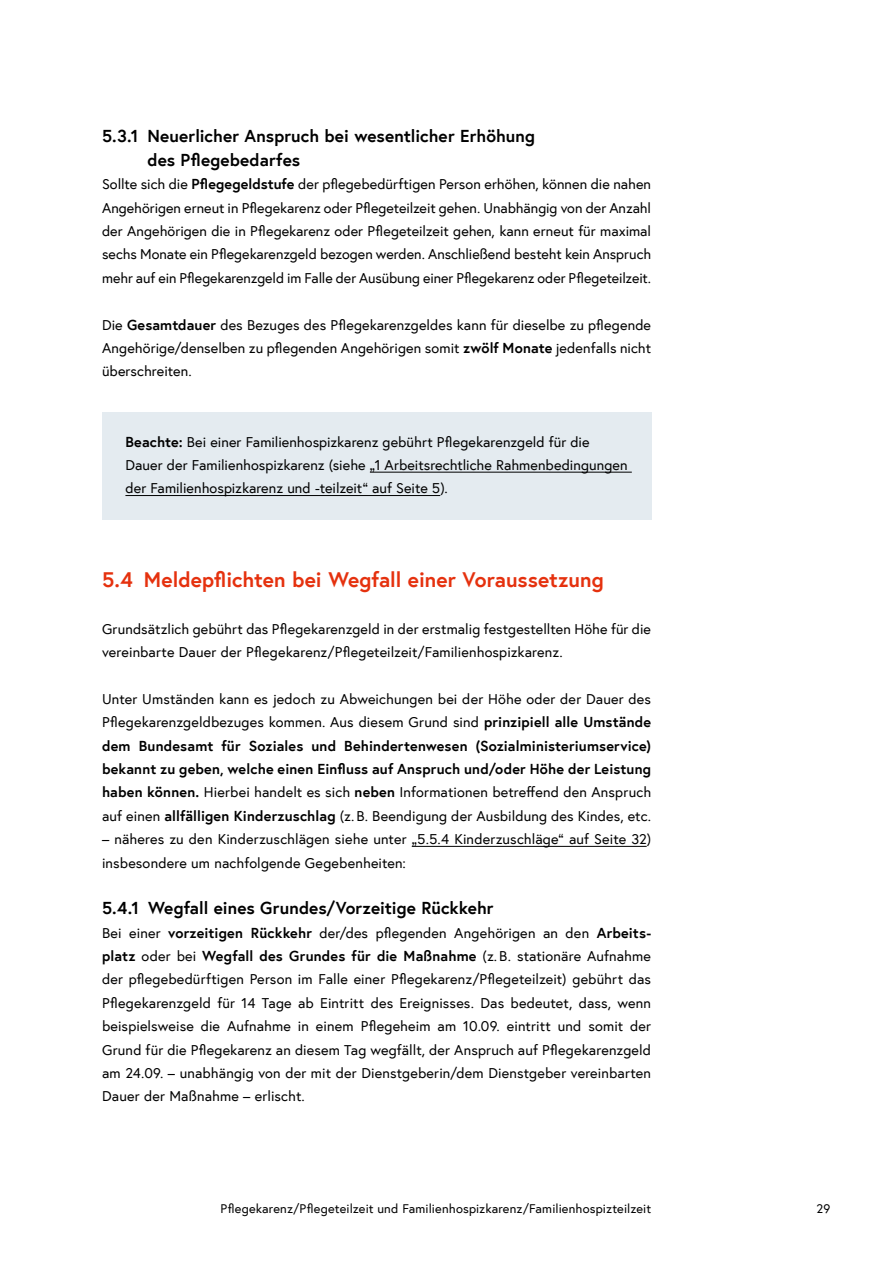
<style>
.page{position:relative;width:893px;height:1263px;background:#fff}
.page>*{position:absolute;margin:0;border:0;box-sizing:border-box;transform-origin:0 0}
.t1{font:700 21px "Europa Austria";color:#e5310e}
.t2{font:700 17.25px/23.2px "Europa Austria";letter-spacing:.005em;color:#000}
.p_Abstand_danach{font:14.4px/23.4px "Europa Austria";letter-spacing:.01em;color:#000;text-align:justify}
.Infobox_p_Infobox_ohne_h_h2_danach{font:14.4px/23.4px "Europa Austria";color:#000}
.t3{font:12.75px "Europa Austria";letter-spacing:.01em;color:#000}
.s1{font-weight:700}
</style>
<div class="page">
<div style="left:102px;top:412px;width:549px;height:108px;background:#e4ebf0"></div>
<hr style="left:370px;top:472px;width:262px;height:1px;background:#000">
<hr style="left:125px;top:495px;width:315px;height:1px;background:#000">
<hr style="left:412px;top:846px;width:235px;height:1px;background:#000">
<h3 class="t2" style="left:147px;top:124px;width:389px;text-indent:-45px">5.3.1 Neuerlicher Anspruch bei wesentlicher Erhöhung des Pflegebedarfes</h3>
<p class="p_Abstand_danach" style="left:102px;top:172px;width:551px">Sollte sich die <span class="s1">Pflegegeldstufe</span> der pflegebedürftigen Person erhöhen, können die nahen Angehörigen erneut in Pflegekarenz oder Pflegeteilzeit gehen. Unabhängig von der Anzahl der Angehörigen die in Pflegekarenz oder Pflegeteilzeit gehen, kann erneut für maximal sechs Monate ein Pflegekarenzgeld bezogen werden. Anschließend besteht kein Anspruch mehr auf ein Pflegekarenzgeld im Falle der Ausübung einer Pflegekarenz oder Pflegeteilzeit.</p>
<p class="p_Abstand_danach" style="left:102px;top:313px;width:551px">Die <span class="s1">Gesamtdauer</span> des Bezuges des Pflegekarenzgeldes kann für dieselbe zu pflegende Angehörige/denselben zu pflegenden Angehörigen somit <span class="s1">zwölf Monate</span> jedenfalls nicht überschreiten.</p>
<p class="Infobox_p_Infobox_ohne_h_h2_danach" style="left:125px;top:429px;width:504px"><span class="s1">Beachte:</span> Bei einer Familienhospizkarenz gebührt Pflegekarenzgeld für die<br>Dauer der Familienhospizkarenz (siehe „1 Arbeitsrechtliche Rahmenbedingungen der Familienhospizkarenz und -teilzeit“ auf Seite 5).</p>
<h2 class="t1" style="left:102px;top:565px;width:503px">5.4 Meldepflichten bei Wegfall einer Voraussetzung</h2>
<p class="p_Abstand_danach" style="left:102px;top:617px;width:550px">Grundsätzlich gebührt das Pflegekarenzgeld in der erstmalig festgestellten Höhe für die vereinbarte Dauer der Pflegekarenz/Pflegeteilzeit/Familienhospizkarenz.</p>
<p class="p_Abstand_danach" style="left:102px;top:687px;width:551px">Unter Umständen kann es jedoch zu Abweichungen bei der Höhe oder der Dauer des Pflegekarenzgeldbezuges kommen. Aus diesem Grund sind <span class="s1">prinzipiell alle Umstände dem Bundesamt für Soziales und Behindertenwesen (Sozialministeriumservice) bekannt zu geben, welche einen Einfluss auf Anspruch und/oder Höhe der Leistung haben können.</span> Hierbei handelt es sich <span class="s1">neben</span> Informationen betreffend den Anspruch auf einen <span class="s1">allfälligen Kinderzuschlag</span> (z. B. Beendigung der Ausbildung des Kindes, etc.</p>
<p class="p_Abstand_danach" style="left:102px;top:827px;width:551px">– näheres zu den Kinderzuschlägen siehe unter „5.5.4 Kinderzuschläge“ auf Seite 32) insbesondere um nachfolgende Gegebenheiten:</p>
<h3 class="t2" style="left:102px;top:896px;width:393px">5.4.1 Wegfall eines Grundes/Vorzeitige Rückkehr</h3>
<p class="p_Abstand_danach" style="left:102px;top:921px;width:551px">Bei einer <span class="s1">vorzeitigen Rückkehr</span> der/des pflegenden Angehörigen an den <span class="s1">Arbeits&shy;platz</span> oder bei <span class="s1">Wegfall des Grundes für die Maßnahme</span> (z. B. stationäre Aufnahme der pflegebedürftigen Person im Falle einer Pflegekarenz/Pflegeteilzeit) gebührt das Pflegekarenzgeld für 14 Tage ab Eintritt des Ereignisses. Das bedeutet, dass, wenn beispielsweise die Aufnahme in einem Pflegeheim am 10.09. eintritt und somit der Grund für die Pflegekarenz an diesem Tag wegfällt, der Anspruch auf Pflegekarenzgeld am 24.09. – unabhängig von der mit der Dienstgeberin/dem Dienstgeber vereinbarten Dauer der Maßnahme – erlischt.</p>
<p class="t3" style="left:220px;top:1200px;width:432px">Pflegekarenz/Pflegeteilzeit und Familienhospizkarenz/Familienhospizteilzeit</p>
<p class="t3" style="left:816px;top:1200px;width:15px">29</p>
</div>
